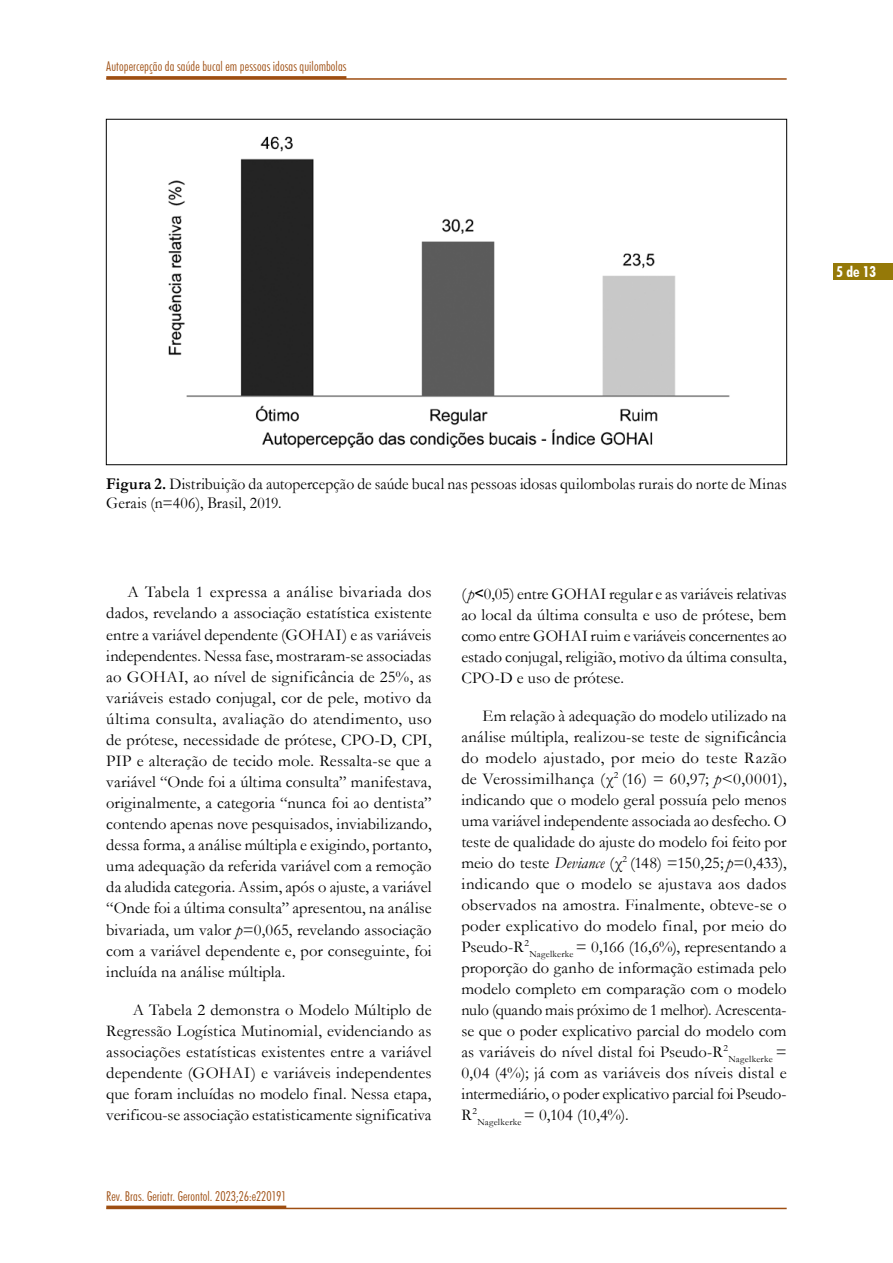
<style>
.page{position:relative;width:893px;height:1263px;background:#fff}
.page>*{position:absolute;margin:0;border:0;box-sizing:border-box;transform-origin:0 0}
.t1{font:16.5px/21px "Garamond";color:#000;text-align:justify}
.t2{font:16.5px/19.5px "Garamond";color:#000;scale:.95 1}
.t3{font:700 condensed 15px "Futura BT";color:#fff}
.t4{font:300 condensed 13.5px "Futura BT";letter-spacing:.005em;color:#9e4e11}
.t5{font:9.6px "Garamond";letter-spacing:.025em;color:#000}
.s1{font-weight:700}
.s2{font-style:italic}
.s3{font-family:"Arial"}
</style>
<div class="page">
<div style="left:833px;top:263px;width:60px;height:17px;background:#957908"></div>
<hr style="left:106px;top:78px;width:681px;height:2px;background:#9e4e11">
<hr style="left:106px;top:76px;width:240px;height:3px;background:#9e4e11">
<hr style="left:106px;top:1208px;width:681px;height:1px;background:#9e4e11">
<hr style="left:106px;top:1205px;width:180px;height:3px;background:#9e4e11">
<img style="left:168px;top:136px;width:562px;height:312px">
<p class="t4" style="left:106px;top:58px;width:242px">Autopercepção da saúde bucal em pessoas idosas quilombolas</p>
<p class="t3" style="left:836px;top:262px;width:41px">5 de 13</p>
<p class="t2" style="left:106px;top:474px;width:718px"><span class="s1">Figura 2.</span> Distribuição da autopercepção de saúde bucal nas pessoas idosas quilombolas rurais do norte de Minas<br>Gerais (n=406), Brasil, 2019.</p>
<p class="t1" style="left:106px;top:581px;width:327px;text-indent:21px">A Tabela 1 expressa a análise bivariada dos dados, revelando a associação estatística existente entre a variável dependente (GOHAI) e as variáveis independentes. Nessa fase, mostraram-se associadas ao GOHAI, ao nível de significância de 25%, as variáveis estado conjugal, cor de pele, motivo da última consulta, avaliação do atendimento, uso de prótese, necessidade de prótese, CPO-D, CPI, PIP e alteração de tecido mole. Ressalta-se que a variável “Onde foi a última consulta” manifestava, originalmente, a categoria “nunca foi ao dentista” contendo apenas nove pesquisados, inviabilizando, dessa forma, a análise múltipla e exigindo, portanto, uma adequação da referida variável com a remoção da aludida categoria. Assim, após o ajuste, a variável “Onde foi a última consulta” apresentou, na análise bivariada, um valor <span class="s2">p</span>=0,065, revelando associação com a variável dependente e, por conseguinte, foi incluída na análise múltipla.</p>
<p class="t1" style="left:106px;top:999px;width:327px;text-indent:26px">A Tabela 2 demonstra o Modelo Múltiplo de Regressão Logística Mutinomial, evidenciando as associações estatísticas existentes entre a variável dependente (GOHAI) e variáveis independentes que foram incluídas no modelo final. Nessa etapa, verificou-se associação estatisticamente significativa</p>
<p class="t4" style="left:106px;top:1188px;width:181px">Rev. Bras. Geriatr. Gerontol. 2023;26:e220191</p>
<p class="t1" style="left:461px;top:582px;width:327px">( <span class="s2">p</span><span class="s3">˂</span>0,05) entre GOHAI regular e as variáveis relativas ao local da última consulta e uso de prótese, bem como entre GOHAI ruim e variáveis concernentes ao estado conjugal, religião, motivo da última consulta, CPO-D e uso de prótese.</p>
<p class="t1" style="left:461px;top:704px;width:327px;text-indent:21px">Em relação à adequação do modelo utilizado na análise múltipla, realizou-se teste de significância do modelo ajustado, por meio do teste Razão de Verossimilhança (χ<sup>2</sup> (16) = 60,97; <span class="s2">p</span>&lt;0,0001), indicando que o modelo geral possuía pelo menos uma variável independente associada ao desfecho. O teste de qualidade do ajuste do modelo foi feito por meio do teste <span class="s2">Deviance</span> (χ<sup>2</sup> (148) =150,25; <span class="s2">p</span>=0,433), indicando que o modelo se ajustava aos dados observados na amostra. Finalmente, obteve-se o poder explicativo do modelo final, por meio do Pseudo-R<sup>2</sup><sub>Nagelkerke</sub> = 0,166 (16,6%), representando a proporção do ganho de informação estimada pelo modelo completo em comparação com o modelo nulo (quando mais próximo de 1 melhor). Acrescenta&shy;se que o poder explicativo parcial do modelo com as variáveis do nível distal foi Pseudo-R<sup>2</sup></p>
<p class="t5" style="left:728px;top:1053px;width:60px">Nagelkerke <sup>=</sup></p>
<p class="t1" style="left:461px;top:1061px;width:327px">0,04 (4%); já com as variáveis dos níveis distal e intermediário, o poder explicativo parcial foi Pseudo-R<sup>2</sup><sub>Nagelkerke</sub> = 0,104 (10,4%).</p>
</div>
